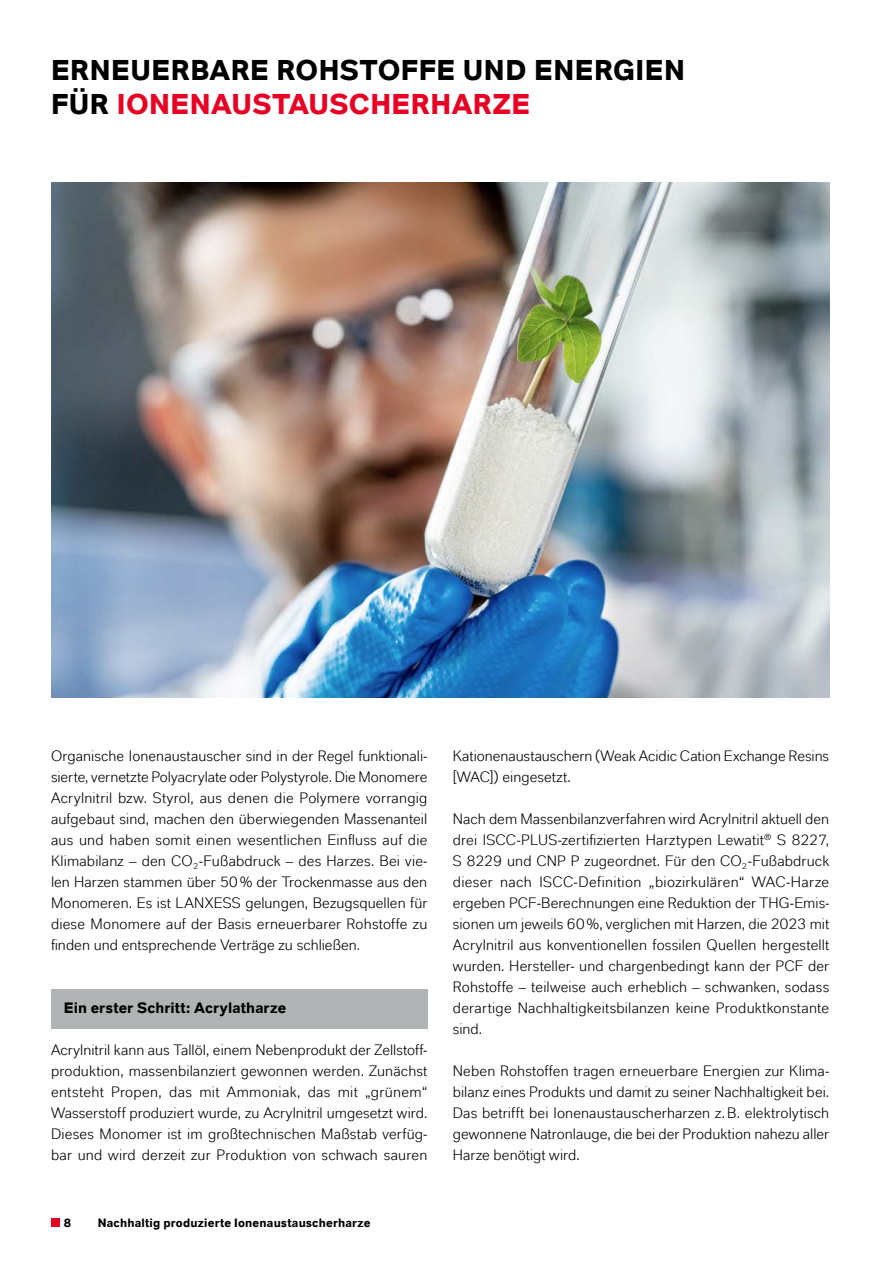
<style>
.page{position:relative;width:893px;height:1263px;background:#fff}
.page>*{position:absolute;margin:0;border:0;box-sizing:border-box;transform-origin:0 0}
.t1{font:700 28.5px/34.2px "Lanxess";letter-spacing:.015em;color:#000}
.t2{font:15px/21px "Lanxess";letter-spacing:.005em;color:#000;text-align:justify}
.t3{font:700 15px "Lanxess";letter-spacing:.005em;color:#000}
.t4{font:700 12px "Lanxess";letter-spacing:.015em;color:#000}
.s1{color:#e70023}
</style>
<div class="page">
<div style="left:51px;top:989px;width:376px;height:39px;background:#b1b4b4"></div>
<img style="left:51px;top:183px;width:778px;height:515px">
<div style="left:51px;top:1218px;width:9px;height:9px;background:#e70023"></div>
<h1 class="t1" style="left:51px;top:53px;width:635px">ERNEUERBARE ROHSTOFFE UND ENERGIEN<br>FÜR <span class="s1">IONENAUSTAUSCHERHARZE</span></h1>
<p class="t2" style="left:51px;top:745px;width:378px">Organische Ionenaustauscher sind in der Regel funktionali&shy;sierte, vernetzte Polyacrylate oder Polystyrole. Die Monomere Acrylnitril bzw. Styrol, aus denen die Polymere vorrangig aufgebaut sind, machen den überwiegenden Massenanteil aus und haben somit einen wesentlichen Einfluss auf die Klimabilanz – den CO<sub>2</sub>-Fußabdruck – des Harzes. Bei vie&shy;len Harzen stammen über 50% der Trockenmasse aus den Monomeren. Es ist LANXESS gelungen, Bezugsquellen für diese Monomere auf der Basis erneuerbarer Rohstoffe zu finden und entsprechende Verträge zu schließen.</p>
<p class="t3" style="left:64px;top:998px;width:224px">Ein erster Schritt: Acrylatharze</p>
<p class="t2" style="left:51px;top:1039px;width:378px">Acrylnitril kann aus Tallöl, einem Nebenprodukt der Zellstoff&shy;produktion, massenbilanziert gewonnen werden. Zunächst entsteht Propen, das mit Ammoniak, das mit „grünem“ Wasserstoff produziert wurde, zu Acrylnitril umgesetzt wird.<br>Dieses Monomer ist im großtechnischen Maßstab verfüg&shy;bar und wird derzeit zur Produktion von schwach sauren</p>
<p class="t4" style="left:64px;top:1215px;width:9px">8</p>
<p class="t4" style="left:98px;top:1215px;width:274px">Nachhaltig produzierte Ionenaustauscherharze</p>
<p class="t2" style="left:453px;top:745px;width:378px">Kationenaustauschern (Weak Acidic Cation Exchange Resins [WAC]) eingesetzt.</p>
<p class="t2" style="left:453px;top:808px;width:378px">Nach dem Massenbilanzverfahren wird Acrylnitril aktuell den drei ISCC-PLUS-zertifizierten Harztypen Lewatit<sup>®</sup> S 8227, S 8229 und CNP P zugeordnet. Für den CO<sub>2</sub>‑Fußabdruck dieser nach ISCC-Definition „biozirkulären“ WAC‑Harze ergeben PCF-Berechnungen eine Reduktion der THG-Emis&shy;sionen um jeweils 60%, verglichen mit Harzen, die 2023 mit Acrylnitril aus konventionellen fossilen Quellen hergestellt wurden. Hersteller- und chargenbedingt kann der PCF der Rohstoffe – teilweise auch erheblich – schwanken, sodass derartige Nachhaltigkeitsbilanzen keine Produktkonstante sind.</p>
<p class="t2" style="left:453px;top:1060px;width:378px">Neben Rohstoffen tragen erneuerbare Energien zur Klima&shy;bilanz eines Produkts und damit zu seiner Nachhaltigkeit bei.<br>Das betrifft bei Ionenaustauscherharzen z.B. elektrolytisch gewonnene Natronlauge, die bei der Produktion nahezu aller Harze benötigt wird.</p>
</div>
